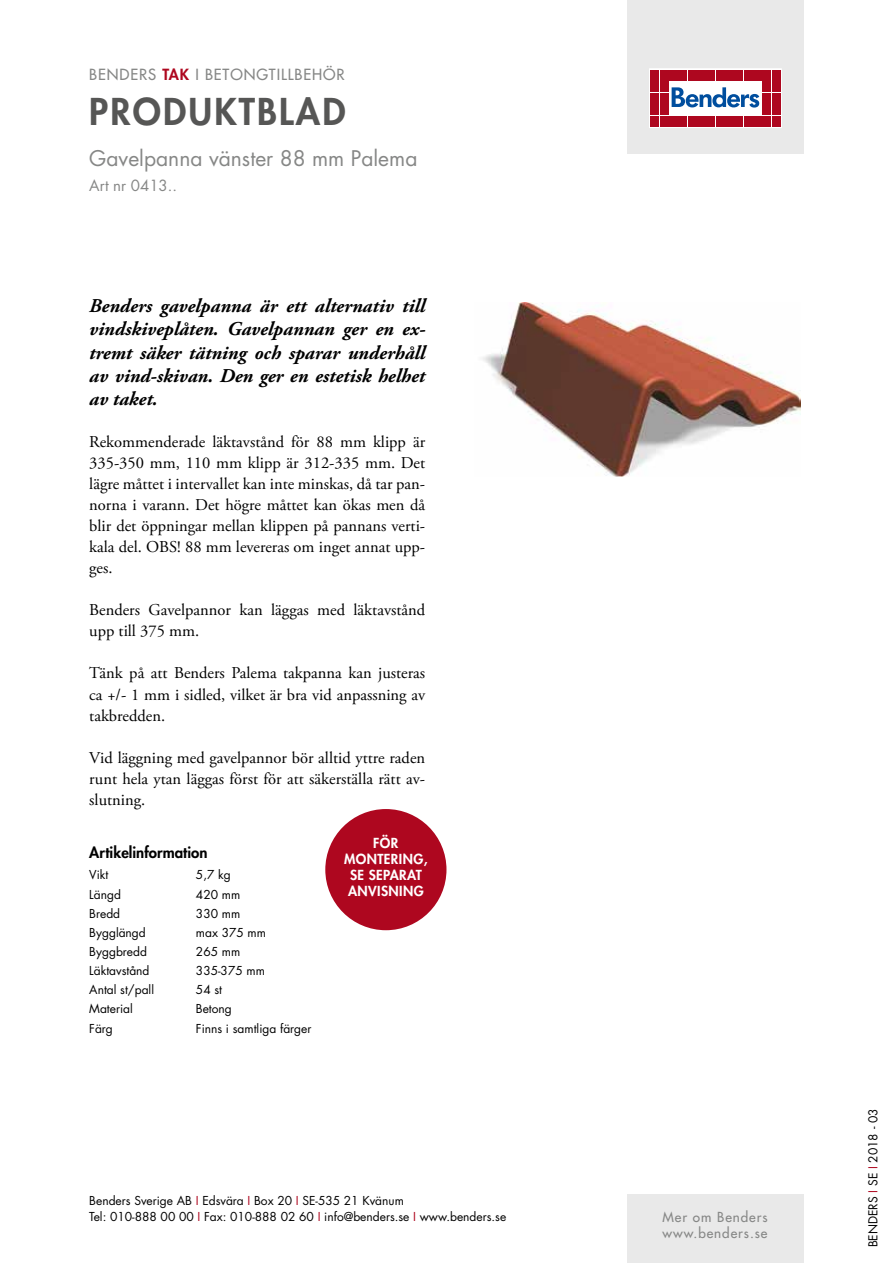
<style>
.page{position:relative;width:893px;height:1263px;background:#fff}
.page>*{position:absolute;margin:0;border:0;box-sizing:border-box;transform-origin:0 0}
.t1{font:800 36px "Futura Std";letter-spacing:.06em;color:#565655}
.t2{font:21px "Futura Std";color:#868786}
.t3{font:italic 700 19.5px/23.4px "Adobe Garamond Pro";color:#000;text-align:justify}
.t4{font:16.5px/21px "Adobe Garamond Pro";color:#000;text-align:justify}
.t5{font:500 15px "Futura Std";letter-spacing:.06em;color:#868786}
.t6{font:800 15px "Futura Std";color:#000}
.t7{font:15px "Futura Std";color:#868786}
.t8{font:800 13.5px/16.2px "Futura Std";letter-spacing:.03em;color:#fff;text-align:center}
.t9{font:500 13.5px/16.2px "Futura Std";letter-spacing:.07em;color:#868786}
.t10{font:12px/16.5px "Futura Std";color:#000}
.s1{font-weight:800;color:#ae071f}
.s2{color:#ae071f}
</style>
<div class="page">
<div style="left:627px;top:0;width:177px;height:153px;background:#e9e9e9"></div>
<svg style="left:649px;top:69px;width:132px;height:59px;background:#eac2c8"></svg>
<div style="left:651px;top:70px;width:8px;height:10px;background:#ae071f"></div>
<div style="left:660px;top:70px;width:8px;height:10px;background:#ae071f"></div>
<div style="left:651px;top:81px;width:8px;height:11px;background:#ae071f"></div>
<div style="left:660px;top:81px;width:8px;height:11px;background:#ae071f"></div>
<div style="left:651px;top:93px;width:8px;height:10px;background:#ae071f"></div>
<div style="left:660px;top:93px;width:8px;height:10px;background:#ae071f"></div>
<div style="left:651px;top:104px;width:8px;height:11px;background:#ae071f"></div>
<div style="left:660px;top:104px;width:8px;height:11px;background:#ae071f"></div>
<div style="left:651px;top:116px;width:8px;height:10px;background:#ae071f"></div>
<div style="left:660px;top:116px;width:8px;height:10px;background:#ae071f"></div>
<div style="left:669px;top:70px;width:8px;height:10px;background:#ae071f"></div>
<div style="left:679px;top:70px;width:8px;height:10px;background:#ae071f"></div>
<div style="left:688px;top:70px;width:8px;height:10px;background:#ae071f"></div>
<div style="left:697px;top:70px;width:9px;height:10px;background:#ae071f"></div>
<div style="left:707px;top:70px;width:8px;height:10px;background:#ae071f"></div>
<div style="left:716px;top:70px;width:8px;height:10px;background:#ae071f"></div>
<div style="left:725px;top:70px;width:9px;height:10px;background:#ae071f"></div>
<div style="left:735px;top:70px;width:8px;height:10px;background:#ae071f"></div>
<div style="left:744px;top:70px;width:8px;height:10px;background:#ae071f"></div>
<div style="left:753px;top:70px;width:9px;height:10px;background:#ae071f"></div>
<div style="left:669px;top:116px;width:8px;height:10px;background:#ae071f"></div>
<div style="left:679px;top:116px;width:8px;height:10px;background:#ae071f"></div>
<div style="left:688px;top:116px;width:8px;height:10px;background:#ae071f"></div>
<div style="left:697px;top:116px;width:9px;height:10px;background:#ae071f"></div>
<div style="left:707px;top:116px;width:8px;height:10px;background:#ae071f"></div>
<div style="left:716px;top:116px;width:8px;height:10px;background:#ae071f"></div>
<div style="left:725px;top:116px;width:9px;height:10px;background:#ae071f"></div>
<div style="left:735px;top:116px;width:8px;height:10px;background:#ae071f"></div>
<div style="left:744px;top:116px;width:8px;height:10px;background:#ae071f"></div>
<div style="left:753px;top:116px;width:9px;height:10px;background:#ae071f"></div>
<div style="left:763px;top:70px;width:8px;height:10px;background:#ae071f"></div>
<div style="left:772px;top:70px;width:8px;height:10px;background:#ae071f"></div>
<div style="left:763px;top:81px;width:8px;height:11px;background:#ae071f"></div>
<div style="left:772px;top:81px;width:8px;height:11px;background:#ae071f"></div>
<div style="left:763px;top:93px;width:8px;height:10px;background:#ae071f"></div>
<div style="left:772px;top:93px;width:8px;height:10px;background:#ae071f"></div>
<div style="left:763px;top:104px;width:8px;height:11px;background:#ae071f"></div>
<div style="left:772px;top:104px;width:8px;height:11px;background:#ae071f"></div>
<div style="left:763px;top:116px;width:8px;height:10px;background:#ae071f"></div>
<div style="left:772px;top:116px;width:8px;height:10px;background:#ae071f"></div>
<svg style="left:672px;top:87px;width:87px;height:21px;background:#8fb1d4"></svg>
<div style="left:627px;top:1195px;width:177px;height:68px;background:#e9e9e9"></div>
<img style="left:482px;top:303px;width:319px;height:173px">
<div style="left:325px;top:809px;width:121px;height:121px;background:#ae071f;border-radius:50%"></div>
<p class="t5" style="left:89px;top:65px;width:257px">BENDERS <span class="s1">TAK</span> I BETONGTILLBEHÖR</p>
<h1 class="t1" style="left:89px;top:89px;width:258px">PRODUKTBLAD</h1>
<p class="t2" style="left:89px;top:145px;width:330px">Gavelpanna vänster 88 mm Palema</p>
<p class="t7" style="left:89px;top:176px;width:89px">Art nr 0413..</p>
<p class="t3" style="left:89px;top:294px;width:337px">Benders gavelpanna är ett alternativ till vindskiveplåten. Gavelpannan ger en ex&shy;tremt säker tätning och sparar underhåll av vind-skivan. Den ger en estetisk helhet av taket.</p>
<p class="t4" style="left:89px;top:432px;width:337px">Rekommenderade läktavstånd för 88 mm klipp är 335-350 mm, 110 mm klipp är 312-335 mm. Det lägre måttet i intervallet kan inte minskas, då tar pan&shy;norna i varann. Det högre måttet kan ökas men då blir det öppningar mellan klippen på pannans verti&shy;kala del. OBS! 88 mm levereras om inget annat upp&shy;ges.</p>
<p class="t4" style="left:89px;top:600px;width:337px">Benders Gavelpannor kan läggas med läktavstånd upp till 375 mm.</p>
<p class="t4" style="left:89px;top:663px;width:337px">Tänk på att Benders Palema takpanna kan justeras ca +/- 1 mm i sidled, vilket är bra vid anpassning av takbredden.</p>
<p class="t4" style="left:89px;top:747px;width:337px">Vid läggning med gavelpannor bör alltid yttre raden runt hela ytan läggas först för att säkerställa rätt av&shy;slutning.</p>
<p class="t6" style="left:89px;top:842px;width:120px">Artikelinformation</p>
<p class="t10" style="left:89px;top:867px;width:21px">Vikt</p>
<p class="t10" style="left:196px;top:867px;width:36px">5,7 kg</p>
<p class="t10" style="left:89px;top:886px;width:33px">Längd</p>
<p class="t10" style="left:196px;top:886px;width:46px">420 mm</p>
<p class="t10" style="left:89px;top:905px;width:32px">Bredd</p>
<p class="t10" style="left:196px;top:905px;width:46px">330 mm</p>
<p class="t10" style="left:89px;top:924px;width:58px">Bygglängd</p>
<p class="t10" style="left:196px;top:924px;width:72px">max 375 mm</p>
<p class="t10" style="left:89px;top:943px;width:59px">Byggbredd</p>
<p class="t10" style="left:196px;top:943px;width:46px">265 mm</p>
<p class="t10" style="left:89px;top:962px;width:62px">Läktavstånd</p>
<p class="t10" style="left:196px;top:962px;width:70px">335-375 mm</p>
<p class="t10" style="left:89px;top:982px;width:66px">Antal st/pall</p>
<p class="t10" style="left:196px;top:982px;width:28px">54 st</p>
<p class="t10" style="left:89px;top:1001px;width:45px">Material</p>
<p class="t10" style="left:196px;top:1001px;width:37px">Betong</p>
<p class="t10" style="left:89px;top:1020px;width:25px">Färg</p>
<p class="t10" style="left:196px;top:1020px;width:117px">Finns i samtliga färger</p>
<p class="t8" style="left:344px;top:835px;width:85px">FÖR<br>MONTERING,<br>SE SEPARAT<br>ANVISNING</p>
<p class="t10" style="left:89px;top:1192px;width:418px">Benders Sverige AB <span class="s2">I</span> Edsvära <span class="s2">I</span> Box 20 <span class="s2">I</span> SE-535 21 Kvänum<br>Tel: 010-888 00 00 <span class="s2">I</span> Fax: 010-888 02 60 <span class="s2">I</span> info@benders.se <span class="s2">I</span> www.benders.se</p>
<p class="t9" style="left:662px;top:1209px;width:107px">Mer om Benders www.benders.se</p>
<p class="t10" style="left:865px;top:1247px;width:140px;rotate:-90deg">BENDERS <span class="s2">I</span> SE <span class="s2">I</span> 2018 - 03</p>
</div>
